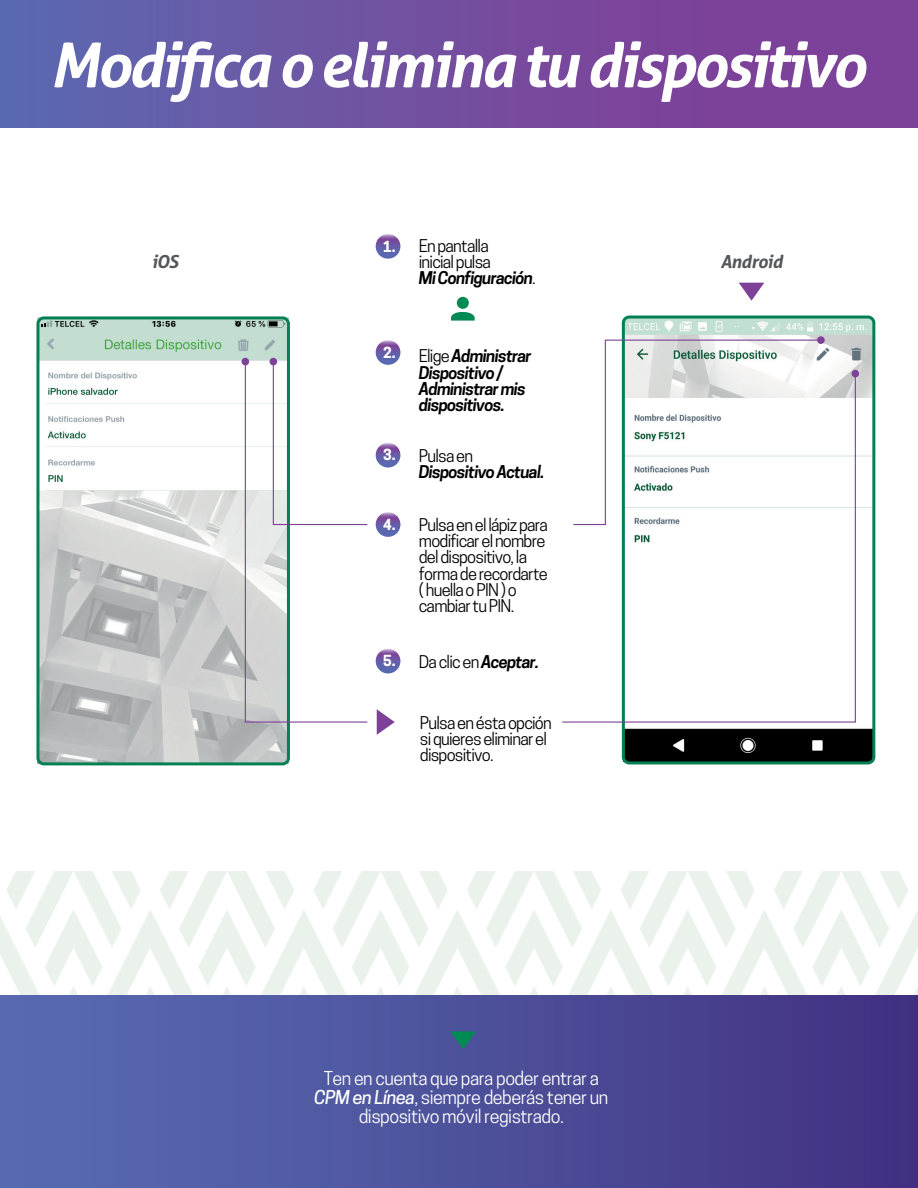
<style>
.page{position:relative;width:918px;height:1188px;background:#fff}
.page>*{position:absolute;margin:0;border:0;box-sizing:border-box;transform-origin:0 0}
.t1{font:italic 700 61.5px "Aller";letter-spacing:-.045em;color:#fff}
.t2{font:18px/19.2px "Cooper Hewitt";letter-spacing:-.025em;color:#fff;text-align:center}
.t3{font:italic 700 18px "Aller";letter-spacing:-.025em;color:#545758}
.t4{font:16.5px/16.2px "Cooper Hewitt";letter-spacing:-.045em;color:#000}
.t5{font:italic 600 16.5px/16.2px "Cooper Hewitt";letter-spacing:-.045em;color:#000}
.t6{font:700 14.4px "Cooper Hewitt";color:#fff}
.s1{font-weight:700;font-size:14.4px;color:#fff}
.s2{font-weight:600;font-style:italic}
.s3{font-weight:400;font-style:normal}
.s4{font-weight:500;font-style:italic}
</style>
<div class="page">
<svg style="left:0;top:871px;width:918px;height:124px"></svg>
<div style="left:0;top:0;width:918px;height:128px;background:linear-gradient(to right,#5e66ae,#833a94)"></div>
<svg style="left:739px;top:283px;width:25px;height:18px"></svg>
<svg style="left:377px;top:709px;width:18px;height:26px"></svg>
<svg style="left:376px;top:443px;width:24px;height:25px"></svg>
<svg style="left:376px;top:512px;width:24px;height:25px"></svg>
<svg style="left:376px;top:649px;width:24px;height:24px"></svg>
<div style="left:0;top:995px;width:918px;height:193px;background:linear-gradient(to right,#596eb4,#423281)"></div>
<img style="left:40px;top:320px;width:246px;height:441px">
<img style="left:626px;top:320px;width:245px;height:440px">
<div style="left:36px;top:316px;width:254px;height:449px;border:3px solid #058053;border-radius:6px"></div>
<div style="left:622px;top:316px;width:253px;height:448px;border:3px solid #058053;border-radius:6px"></div>
<svg style="left:450px;top:1031px;width:26px;height:18px"></svg>
<svg style="left:376px;top:234px;width:24px;height:25px"></svg>
<svg style="left:451px;top:312px;width:24px;height:9px"></svg>
<div style="left:457px;top:297px;width:12px;height:12px;background:#008a54;border-radius:50%"></div>
<svg style="left:376px;top:340px;width:24px;height:25px"></svg>
<div style="left:270px;top:358px;width:7px;height:7px;background:#7d4198;border-radius:50%"></div>
<svg style="left:604px;top:339px;width:218px;height:33px"></svg>
<div style="left:817px;top:336px;width:8px;height:8px;background:#7d4198;border-radius:50%"></div>
<svg style="left:562px;top:372px;width:294px;height:351px"></svg>
<div style="left:852px;top:370px;width:7px;height:7px;background:#7d4198;border-radius:50%"></div>
<svg style="left:244px;top:360px;width:124px;height:363px"></svg>
<div style="left:242px;top:358px;width:7px;height:7px;background:#7d4198;border-radius:50%"></div>
<h1 class="t1" style="left:50px;top:27px;width:818px">Modifica o elimina tu dispositivo</h1>
<p class="t4" style="left:419px;top:237px;width:119px;text-indent:-36px"><span class="s1">1.</span> En pantalla<br>inicial pulsa<br><span class="s2">Mi Configuración</span>.</p>
<p class="t3" style="left:152px;top:251px;width:28px">iOS</p>
<p class="t3" style="left:720px;top:251px;width:64px">Android</p>
<p class="t6" style="left:383px;top:344px;width:14px">2.</p>
<p class="t5" style="left:419px;top:348px;width:114px"><span class="s3">Elige</span> Administrar<br>Dispositivo /<br>Administrar mis dispositivos.</p>
<p class="t6" style="left:383px;top:447px;width:14px">3.</p>
<p class="t4" style="left:419px;top:447px;width:56px">Pulsa en</p>
<p class="t5" style="left:419px;top:464px;width:127px">Dispositivo Actual.</p>
<p class="t6" style="left:383px;top:516px;width:14px">4.</p>
<p class="t4" style="left:419px;top:517px;width:131px">Pulsa en el lápiz para modificar el nombre del dispositivo, la forma de recordarte ( huella o PIN ) o cambiar tu PIN.</p>
<p class="t4" style="left:383px;top:653px;width:158px"><span class="s1">5.</span> Da clic en <span class="s2">Aceptar.</span></p>
<p class="t4" style="left:420px;top:715px;width:133px">Pulsa en ésta opción si quieres eliminar el dispositivo.</p>
<p class="t2" style="left:314px;top:1068px;width:296px">Ten en cuenta que para poder entrar a<br><span class="s4">CPM en Línea</span>, siempre deberás tener un dispositivo móvil registrado.</p>
</div>
